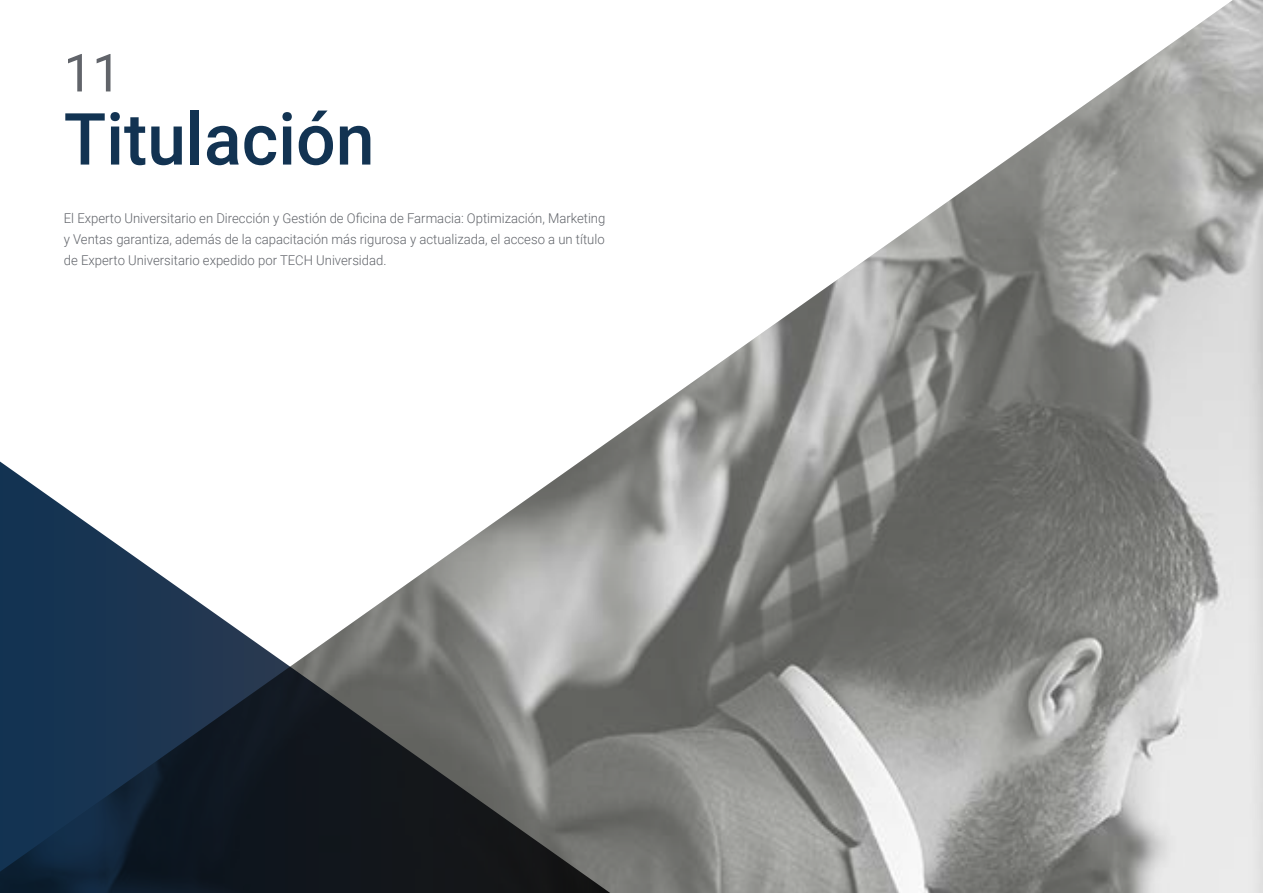
<style>
.page{position:relative;width:1263px;height:893px;background:#fff}
.page>*{position:absolute;margin:0;border:0;box-sizing:border-box;transform-origin:0 0}
.t1{font:500 72px "Roboto";color:#123352}
.t2{font:52.5px "Roboto";color:#61646a}
.t3{font:300 13.5px/21px "Roboto";color:#61646a;text-align:justify}
</style>
<div class="page">
<img style="left:602px;top:0;width:661px;height:893px">
<svg style="left:0;top:446px;width:640px;height:447px"></svg>
<h2 class="t2" style="left:64px;top:36px;width:59px">11</h2>
<h1 class="t1" style="left:64px;top:89px;width:312px">Titulación</h1>
<p class="t3" style="left:64px;top:207px;width:543px">El Experto Universitario en Dirección y Gestión de Oficina de Farmacia: Optimización, Marketing y Ventas garantiza, además de la capacitación más rigurosa y actualizada, el acceso a un título de Experto Universitario expedido por TECH Universidad.</p>
</div>
